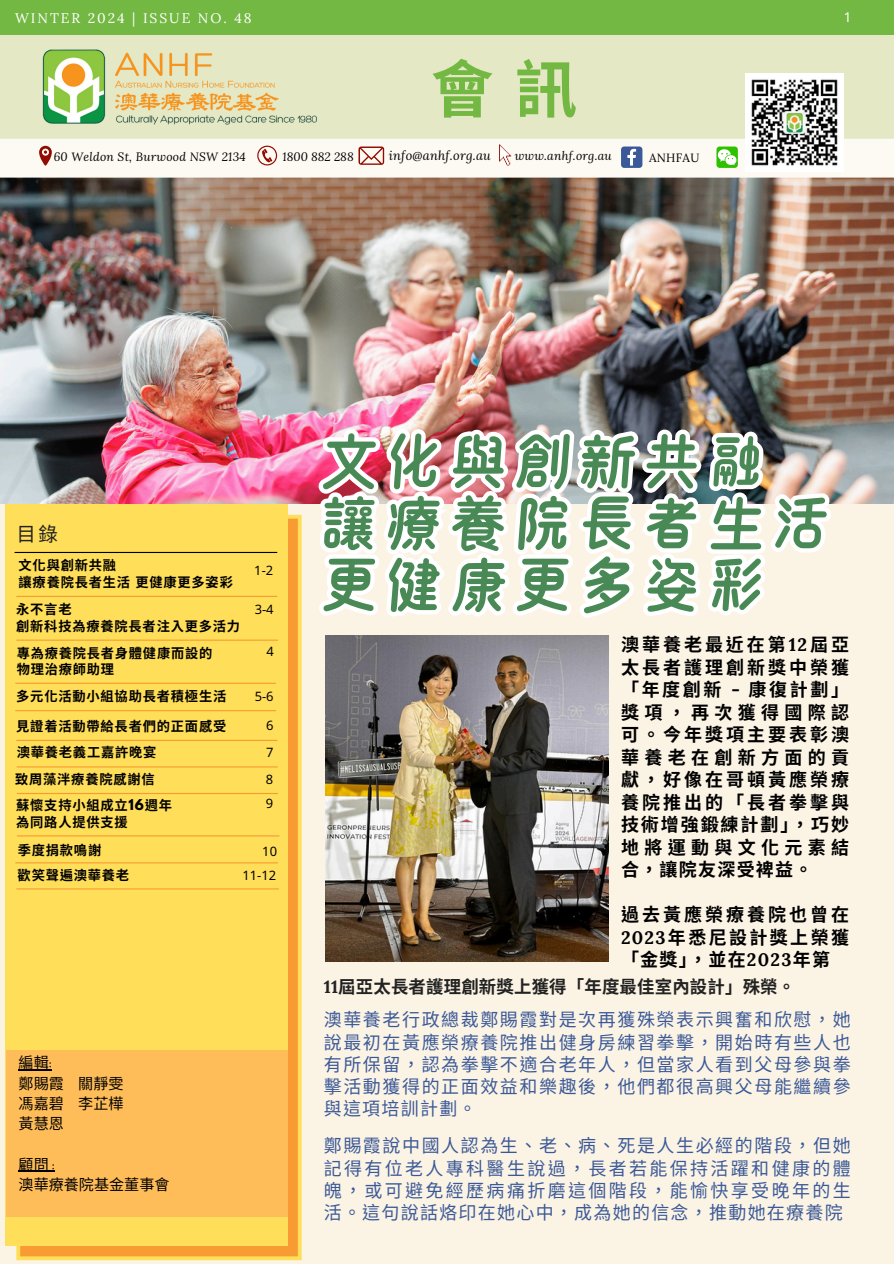
<style>
.page{position:relative;width:894px;height:1264px;background:#fff}
.page>*{position:absolute;margin:0;border:0;box-sizing:border-box;transform-origin:0 0}
.t1{font:69.3px/61.8px "Canva Creative Round SC";letter-spacing:.03em;color:#498956}
.t2{font:700 62.55px "Noto Sans CJ Ksc";color:#73b842}
.t3{font:19.5px "Noto Sans CJ Ksc";color:#222}
.t4{font:18px/22.2px "Noto Sans CJ Ksc";letter-spacing:.085em;color:#3b5998;text-align:justify}
.t5{font:700 18px/22.5px "Noto Sans CJ Ksc";letter-spacing:.165em;color:#000;text-align:justify}
.t6{font:700 17.4px "Noto Sans CJ Ksc";letter-spacing:.01em;color:#222}
.t7{font:15.15px "Noto Sans CJ Ksc";color:#000}
.t8{font:13.95px "Lora";letter-spacing:.14em;color:#fff}
.t9{font:13.5px "Noto Sans";color:#fff}
.t10{font:700 13.2px "Noto Sans CJ Ksc";letter-spacing:.06em;color:#000}
.t11{font:12.9px "Noto Sans";color:#000}
.t12{font:italic 12.6px "Lora";letter-spacing:.02em;color:#000}
.t13{font:italic 12px "Lora";letter-spacing:.02em;color:#000}
.t14{font:italic 12px "Lora";color:#000}
.t15{font:12px "Lora";letter-spacing:.02em;color:#000}
.s1{font-family:"League Spartan"}
.s2{font-family:"Abhaya Libre"}
.s3{font-family:"Lora"}
</style>
<div class="page">
<div style="left:0;top:0;width:893px;height:1263px;background:#fbf3e4"></div>
<img style="left:0;top:178px;width:893px;height:325px">
<div style="left:0;top:138px;width:893px;height:40px;background:#fdfaf4"></div>
<div style="left:0;top:34px;width:893px;height:104px;background:#e4e8c5"></div>
<svg style="left:257px;top:146px;width:20px;height:19px"></svg>
<svg style="left:39px;top:146px;width:12px;height:19px"></svg>
<img style="left:770px;top:74px;width:73px;height:98px">
<div style="left:0;top:0;width:893px;height:34px;background:#73b842"></div>
<svg style="left:16px;top:515px;width:285px;height:745px;background:#faaf3d"></svg>
<div style="left:6px;top:504px;width:281px;height:741px;background:#ffde59"></div>
<div style="left:6px;top:1050px;width:281px;height:166px;background:#ffbd59"></div>
<hr style="left:15px;top:552px;width:262px;height:1px;background:#000">
<hr style="left:17px;top:596px;width:260px;height:1px;background:#f89b32">
<hr style="left:17px;top:766px;width:260px;height:1px;background:#f89b32">
<hr style="left:16px;top:710px;width:259px;height:1px;background:#f89b32">
<hr style="left:17px;top:888px;width:261px;height:1px;background:#f89b32">
<img style="left:42px;top:49px;width:269px;height:76px">
<hr style="left:17px;top:639px;width:260px;height:1px;background:#f89b32">
<hr style="left:16px;top:682px;width:259px;height:2px;background:#f89b32">
<hr style="left:16px;top:862px;width:261px;height:1px;background:#f89b32">
<img style="left:326px;top:890px;width:282px;height:71px">
<img style="left:312px;top:105px;width:524px;height:448px">
<img style="left:311px;top:183px;width:461px;height:707px">
<hr style="left:19px;top:1069px;width:33px;height:1px;background:#000">
<hr style="left:19px;top:1170px;width:36px;height:1px;background:#000">
<hr style="left:17px;top:739px;width:260px;height:2px;background:#f89b32">
<hr style="left:17px;top:793px;width:260px;height:1px;background:#f89b32">
<hr style="left:17px;top:835px;width:262px;height:1px;background:#f89b32">
<p class="t8" style="left:15px;top:9px;width:238px">WINTER 2024 | ISSUE NO. 48</p>
<p class="t9" style="left:843px;top:8px;width:9px">1</p>
<p class="t2" style="left:431px;top:40px;width:148px">會訊</p>
<p class="t13" style="left:54px;top:149px;width:193px">60 Weldon St, Burwood NSW 2134</p>
<p class="t14" style="left:282px;top:148px;width:73px">1800 882 288</p>
<p class="t12" style="left:389px;top:147px;width:103px">info@anhf.org.au</p>
<p class="t13" style="left:514px;top:147px;width:98px">www.anhf.org.au</p>
<p class="t15" style="left:648px;top:150px;width:52px">ANHFAU</p>
<p class="t3" style="left:16px;top:518px;width:42px">目錄</p>
<p class="t10" style="left:19px;top:555px;width:99px">文化與創新共融</p>
<h1 class="t10" style="left:19px;top:571px;width:216px">讓療養院長者生活更健康更多姿彩</h1>
<p class="t10" style="left:16px;top:598px;width:56px">永不言老</p>
<p class="t10" style="left:16px;top:615px;width:224px">創新科技為療養院長者注入更多活力</p>
<p class="t10" style="left:17px;top:642px;width:197px">專為療養院長者身體健康而設的</p>
<p class="t10" style="left:17px;top:659px;width:99px">物理治療師助理</p>
<p class="t10" style="left:16px;top:685px;width:212px">多元化活動小組協助長者積極生活</p>
<h2 class="t10" style="left:16px;top:715px;width:212px">見證着活動帶給長者們的正面感受</h2>
<p class="t10" style="left:17px;top:742px;width:140px">澳華養老義工嘉許晚宴</p>
<p class="t11" style="left:254px;top:561px;width:20px">1-2</p>
<p class="t11" style="left:255px;top:599px;width:20px">3-4</p>
<p class="t11" style="left:266px;top:642px;width:9px">4</p>
<p class="t11" style="left:255px;top:687px;width:20px">5-6</p>
<p class="t11" style="left:266px;top:716px;width:9px">6</p>
<p class="t11" style="left:266px;top:743px;width:9px">7</p>
<p class="t10" style="left:15px;top:768px;width:141px">致周藻泮療養院感謝信</p>
<p class="t11" style="left:266px;top:770px;width:9px">8</p>
<h3 class="t11" style="left:266px;top:794px;width:9px">9</h3>
<p class="t10" style="left:16px;top:795px;width:157px">蘇懷支持小組成立<span class="s1">16</span>週年</p>
<p class="t10" style="left:16px;top:811px;width:113px">為同路人提供支援</p>
<p class="t10" style="left:18px;top:839px;width:84px">季度捐款鳴謝</p>
<p class="t11" style="left:262px;top:842px;width:16px">10</p>
<p class="t10" style="left:18px;top:864px;width:112px">歡笑聲遍澳華養老</p>
<p class="t7" style="left:19px;top:1050px;width:35px">編輯<span class="s2">:</span></p>
<p class="t7" style="left:19px;top:1071px;width:45px">鄭賜霞</p>
<p class="t7" style="left:78px;top:1071px;width:46px">關靜雯</p>
<p class="t7" style="left:19px;top:1091px;width:105px">馮嘉碧 李芷樺</p>
<p class="t7" style="left:19px;top:1111px;width:47px">黃慧恩</p>
<p class="t7" style="left:19px;top:1152px;width:38px">顧問<span class="s2">:</span></p>
<p class="t7" style="left:19px;top:1172px;width:152px">澳華療養院基金董事會</p>
<p class="t11" style="left:242px;top:865px;width:35px">11-12</p>
<p class="t1" style="left:318px;top:430px;width:515px">文化與創新共融讓療養院長者生活更健康更多姿彩</p>
<p class="t5" style="left:621px;top:632px;width:229px">澳華養老最近在第<span class="s3">12</span>屆亞太長者護理創新獎中榮獲「年度創新 <span class="s3">-</span> 康復計劃」獎項， 再次獲得國際認可。 今年獎項主要表彰澳華養老在創新方面的貢獻， 好像在哥頓黃應榮療養院推出的「長者拳擊與技術增強鍛練計劃」， 巧妙地將運動與文化元素結合， 讓院友深受裨益。</p>
<p class="t5" style="left:621px;top:902px;width:229px">過去黃應榮療養院也曾在<span class="s3">2023</span>年悉尼設計獎上榮獲「金獎」， 並在<span class="s3">2023</span>年第</p>
<p class="t6" style="left:324px;top:973px;width:461px"><span class="s3">11</span>屆亞太長者護理創新獎上獲得「年度最佳室內設計」殊榮。</p>
<p class="t4" style="left:324px;top:1007px;width:528px">澳華養老行政總裁鄭賜霞對是次再獲殊榮表示興奮和欣慰， 她說最初在黃應榮療養院推出健身房練習拳擊， 開始時有些人也有所保留， 認為拳擊不適合老年人， 但當家人看到父母參與拳擊活動獲得的正面效益和樂趣後， 他們都很高興父母能繼續參與這項培訓計劃。</p>
<p class="t4" style="left:324px;top:1133px;width:527px">鄭賜霞說中國人認為生、 老、 病、 死是人生必經的階段， 但她記得有位老人專科醫生說過， 長者若能保持活躍和健康的體魄， 或可避免經歷病痛折磨這個階段， 能愉快享受晚年的生活。 這句說話烙印在她心中， 成為她的信念， 推動她在療養院</p>
</div>
